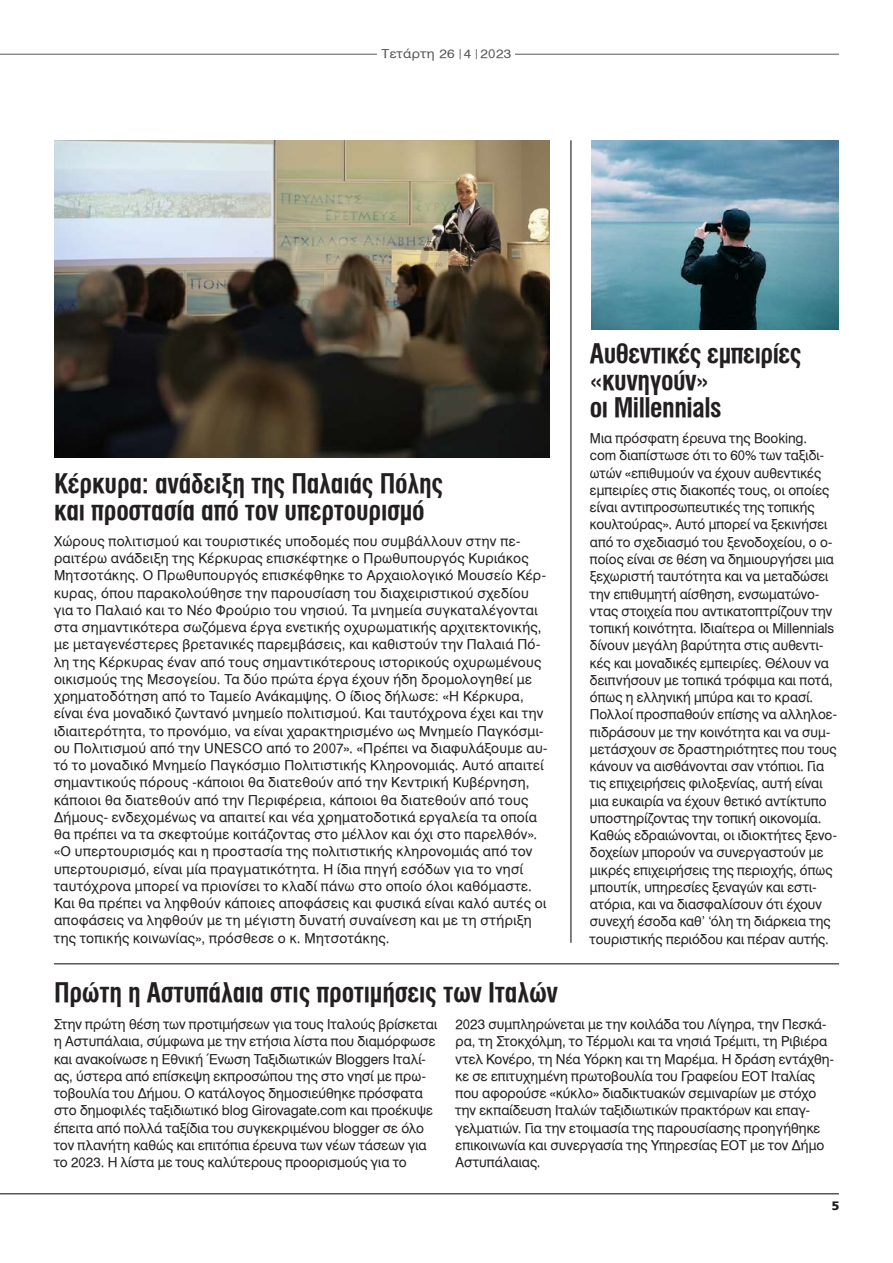
<style>
.page{position:relative;width:893px;height:1263px;background:#fff}
.page>*{position:absolute;margin:0;border:0;box-sizing:border-box;transform-origin:0 0}
.t1{font:27px/27px "UB Helvetica Cond Bold";letter-spacing:-.01em;color:#231f20}
.t2{font:13.5px/17.2px "UB Helvetica";letter-spacing:.01em;color:#231f20}
.t3{font:12.15px "UB Helvetica";letter-spacing:.025em;color:#55585a;scale:1.11 1}
.t4{font:900 12.15px "PF Catalog";color:#231f20;scale:1.11 1}
.s1{font-style:italic}
</style>
<div class="page">
<hr style="left:0;top:54px;width:839px;height:1px;background:#55585a">
<hr style="left:0;top:1193px;width:839px;height:1px;background:#55585a">
<hr style="left:570px;top:140px;width:2px;height:803px;background:#55585a">
<img style="left:54px;top:140px;width:496px;height:317px">
<hr style="left:54px;top:963px;width:785px;height:1px;background:#55585a">
<img style="left:592px;top:140px;width:247px;height:190px">
<div style="left:378px;top:48px;width:137px;height:10px;background:#fff"></div>
<p class="t3" style="left:382px;top:47px;width:119px">Τετάρτη 26 <span class="s1">/</span>4 <span class="s1">/</span>2023</p>
<h1 class="t1" style="left:54px;top:470px;width:391px">Κέρκυρα: ανάδειξη της Παλαιάς Πόλης και προστασία από τον υπερτουρισμό</h1>
<p class="t2" style="left:54px;top:532px;width:495px">Χώρους πολιτισμού και τουριστικές υποδομές που συμβάλλουν στην πε&shy;ραιτέρω ανάδειξη της Κέρκυρας επισκέφτηκε ο Πρωθυπουργός Κυριάκος Μητσοτάκης. Ο Πρωθυπουργός επισκέφθηκε το Αρχαιολογικό Μουσείο Κέρ&shy;κυρας, όπου παρακολούθησε την παρουσίαση του διαχειριστικού σχεδίου για το Παλαιό και το Νέο Φρούριο του νησιού. Τα μνημεία συγκαταλέγονται στα σημαντικότερα σωζόμενα έργα ενετικής οχυρωματικής αρχιτεκτονικής, με μεταγενέστερες βρετανικές παρεμβάσεις, και καθιστούν την Παλαιά Πό&shy;λη της Κέρκυρας έναν από τους σημαντικότερους ιστορικούς οχυρωμένους οικισμούς της Μεσογείου. Τα δύο πρώτα έργα έχουν ήδη δρομολογηθεί με χρηματοδότηση από το Ταμείο Ανάκαμψης. Ο ίδιος δήλωσε: «Η Κέρκυρα, είναι ένα μοναδικό ζωντανό μνημείο πολιτισμού. Και ταυτόχρονα έχει και την ιδιαιτερότητα, το προνόμιο, να είναι χαρακτηρισμένο ως Μνημείο Παγκόσμι&shy;ου Πολιτισμού από την UNESCO από το 2007». «Πρέπει να διαφυλάξουμε αυ&shy;τό το μοναδικό Μνημείο Παγκόσμιο Πολιτιστικής Κληρονομιάς. Αυτό απαιτεί σημαντικούς πόρους -κάποιοι θα διατεθούν από την Κεντρική Κυβέρνηση, κάποιοι θα διατεθούν από την Περιφέρεια, κάποιοι θα διατεθούν από τους Δήμους- ενδεχομένως να απαιτεί και νέα χρηματοδοτικά εργαλεία τα οποία θα πρέπει να τα σκεφτούμε κοιτάζοντας στο μέλλον και όχι στο παρελθόν». «Ο υπερτουρισμός και η προστασία της πολιτιστικής κληρονομιάς από τον υπερτουρισμό, είναι μία πραγματικότητα. Η ίδια πηγή εσόδων για το νησί ταυτόχρονα μπορεί να πριονίσει το κλαδί πάνω στο οποίο όλοι καθόμαστε.<br>Και θα πρέπει να ληφθούν κάποιες αποφάσεις και φυσικά είναι καλό αυτές οι αποφάσεις να ληφθούν με τη μέγιστη δυνατή συναίνεση και με τη στήριξη της τοπικής κοινωνίας», πρόσθεσε ο κ. Μητσοτάκης.</p>
<h1 class="t1" style="left:590px;top:341px;width:213px">Αυθεντικές εμπειρίες «κυνηγούν»<br>οι Millennials</h1>
<p class="t2" style="left:590px;top:430px;width:248px">Μια πρόσφατη έρευνα της Booking.<br>com διαπίστωσε ότι το 60% των ταξιδι&shy;ωτών «επιθυμούν να έχουν αυθεντικές εμπειρίες στις διακοπές τους, οι οποίες είναι αντιπροσωπευτικές της τοπικής κουλτούρας». Αυτό μπορεί να ξεκινήσει από το σχεδιασμό του ξενοδοχείου, ο ο&shy;ποίος είναι σε θέση να δημιουργήσει μια ξεχωριστή ταυτότητα και να μεταδώσει την επιθυμητή αίσθηση, ενσωματώνο&shy;ντας στοιχεία που αντικατοπτρίζουν την τοπική κοινότητα. Ιδιαίτερα οι Millennials δίνουν μεγάλη βαρύτητα στις αυθεντι&shy;κές και μοναδικές εμπειρίες. Θέλουν να δειπνήσουν με τοπικά τρόφιμα και ποτά, όπως η ελληνική μπύρα και το κρασί.<br>Πολλοί προσπαθούν επίσης να αλληλοε&shy;πιδράσουν με την κοινότητα και να συμ&shy;μετάσχουν σε δραστηριότητες που τους κάνουν να αισθάνονται σαν ντόπιοι. Για τις επιχειρήσεις φιλοξενίας, αυτή είναι μια ευκαιρία να έχουν θετικό αντίκτυπο υποστηρίζοντας την τοπική οικονομία.<br>Καθώς εδραιώνονται, οι ιδιοκτήτες ξενο&shy;δοχείων μπορούν να συνεργαστούν με μικρές επιχειρήσεις της περιοχής, όπως μπουτίκ, υπηρεσίες ξεναγών και εστι&shy;ατόρια, και να διασφαλίσουν ότι έχουν συνεχή έσοδα καθ’ ‘όλη τη διάρκεια της τουριστικής περιόδου και πέραν αυτής.</p>
<h1 class="t1" style="left:54px;top:979px;width:506px">Πρώτη η Αστυπάλαια στις προτιμήσεις των Ιταλών</h1>
<p class="t2" style="left:54px;top:1016px;width:385px">Στην πρώτη θέση των προτιμήσεων για τους Ιταλούς βρίσκεται η Αστυπάλαια, σύμφωνα με την ετήσια λίστα που διαμόρφωσε και ανακοίνωσε η Εθνική Ένωση Ταξιδιωτικών Bloggers Ιταλί&shy;ας, ύστερα από επίσκεψη εκπροσώπου της στο νησί με πρω&shy;τοβουλία του Δήμου. Ο κατάλογος δημοσιεύθηκε πρόσφατα στο δημοφιλές ταξιδιωτικό blog Girovagate.com και προέκυψε έπειτα από πολλά ταξίδια του συγκεκριμένου blogger σε όλο τον πλανήτη καθώς και επιτόπια έρευνα των νέων τάσεων για το 2023. Η λίστα με τους καλύτερους προορισμούς για το</p>
<p class="t2" style="left:455px;top:1016px;width:380px">2023 συμπληρώνεται με την κοιλάδα του Λίγηρα, την Πεσκά&shy;ρα, τη Στοκχόλμη, το Τέρμολι και τα νησιά Τρέμιτι, τη Ριβιέρα ντελ Κονέρο, τη Νέα Υόρκη και τη Μαρέμα. Η δράση εντάχθη&shy;κε σε επιτυχημένη πρωτοβουλία του Γραφείου ΕΟΤ Ιταλίας που αφορούσε «κύκλο» διαδικτυακών σεμιναρίων με στόχο την εκπαίδευση Ιταλών ταξιδιωτικών πρακτόρων και επαγ&shy;γελματιών. Για την ετοιμασία της παρουσίασης προηγήθηκε επικοινωνία και συνεργασία της Υπηρεσίας ΕΟΤ με τον Δήμο Αστυπάλαιας.</p>
<p class="t4" style="left:831px;top:1198px;width:9px">5</p>
</div>
